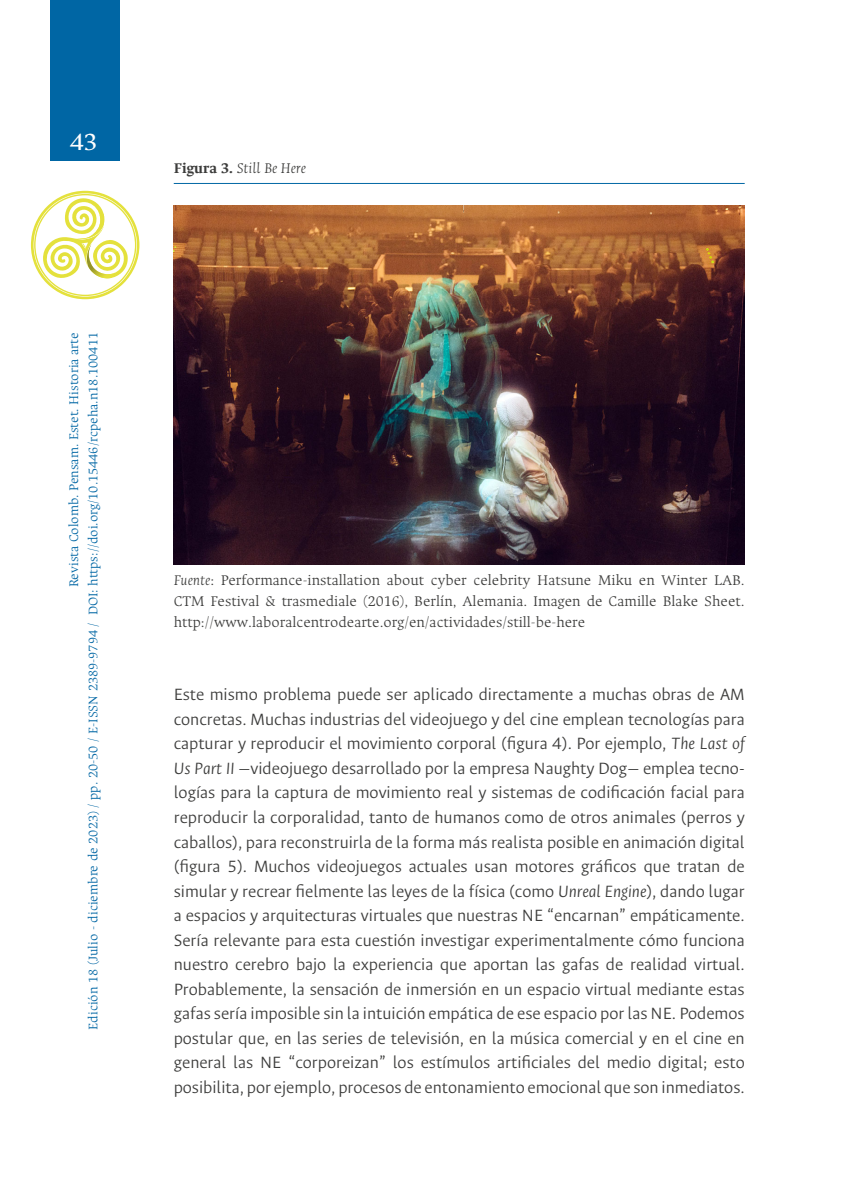
<style>
.page{position:relative;width:844px;height:1191px;background:#fff}
.page>*{position:absolute;margin:0;border:0;box-sizing:border-box;transform-origin:0 0}
.t1{font:26.25px "Ancizar Serif";color:#fff}
.t2{font:300 18.38px/24.5px "Ancizar Sans";color:#3c3c3b;text-align:justify}
.t3{font:300 15.75px/21px "Ancizar Serif";color:#3c3c3b;text-align:justify}
.t4{font:italic 300 15.75px "Ancizar Serif";color:#3c3c3b}
.t5{font:300 14px/19.2px "Ancizar Serif";color:#0066a4;text-align:right}
.s1{font-weight:700;font-style:normal}
.s2{font-style:italic}
</style>
<div class="page">
<div style="left:50px;top:0;width:69px;height:161px;background:#0066a4"></div>
<svg style="left:31px;top:191px;width:108px;height:108px"></svg>
<hr style="left:174px;top:183px;width:570px;height:1px;background:#0066a4">
<img style="left:174px;top:206px;width:570px;height:358px">
<h1 class="t1" style="left:70px;top:126px;width:28px">43</h1>
<p class="t5" style="left:64px;top:1029px;width:699px;rotate:-90deg">Revista Colomb. Pensam. Estet. Historia arte<br>Edición 18 (Julio - diciembre de 2023) / pp. 20-50 / E-ISSN 2389-9794 / DOI: https://doi.org/10.15446/rcpeha.n18.100411</p>
<p class="t4" style="left:174px;top:159px;width:134px"><span class="s1">Figura 3.</span> Still Be Here</p>
<p class="t3" style="left:174px;top:569px;width:572px"><span class="s2">Fuente</span>: Performance-installation about cyber celebrity Hatsune Miku en Winter LAB.<br>CTM Festival &amp; trasmediale (2016), Berlín, Alemania. Imagen de Camille Blake Sheet. http://www.laboralcentrodearte.org/en/actividades/still-be-here</p>
<p class="t2" style="left:174px;top:682px;width:572px">Este mismo problema puede ser aplicado directamente a muchas obras de AM concretas. Muchas industrias del videojuego y del cine emplean tecnologías para capturar y reproducir el movimiento corporal (figura 4). Por ejemplo, <span class="s2">The Last of Us Part II</span> —videojuego desarrollado por la empresa Naughty Dog— emplea tecno&shy;logías para la captura de movimiento real y sistemas de codificación facial para reproducir la corporalidad, tanto de humanos como de otros animales (perros y caballos), para reconstruirla de la forma más realista posible en animación digital (figura 5). Muchos videojuegos actuales usan motores gráficos que tratan de simular y recrear fielmente las leyes de la física (como <span class="s2">Unreal Engine</span>), dando lugar a espacios y arquitecturas virtuales que nuestras NE “encarnan” empáticamente.<br>Sería relevante para esta cuestión investigar experimentalmente cómo funciona nuestro cerebro bajo la experiencia que aportan las gafas de realidad virtual.<br>Probablemente, la sensación de inmersión en un espacio virtual mediante estas gafas sería imposible sin la intuición empática de ese espacio por las NE. Podemos postular que, en las series de televisión, en la música comercial y en el cine en general las NE “corporeizan” los estímulos artificiales del medio digital; esto posibilita, por ejemplo, procesos de entonamiento emocional que son inmediatos.</p>
</div>
